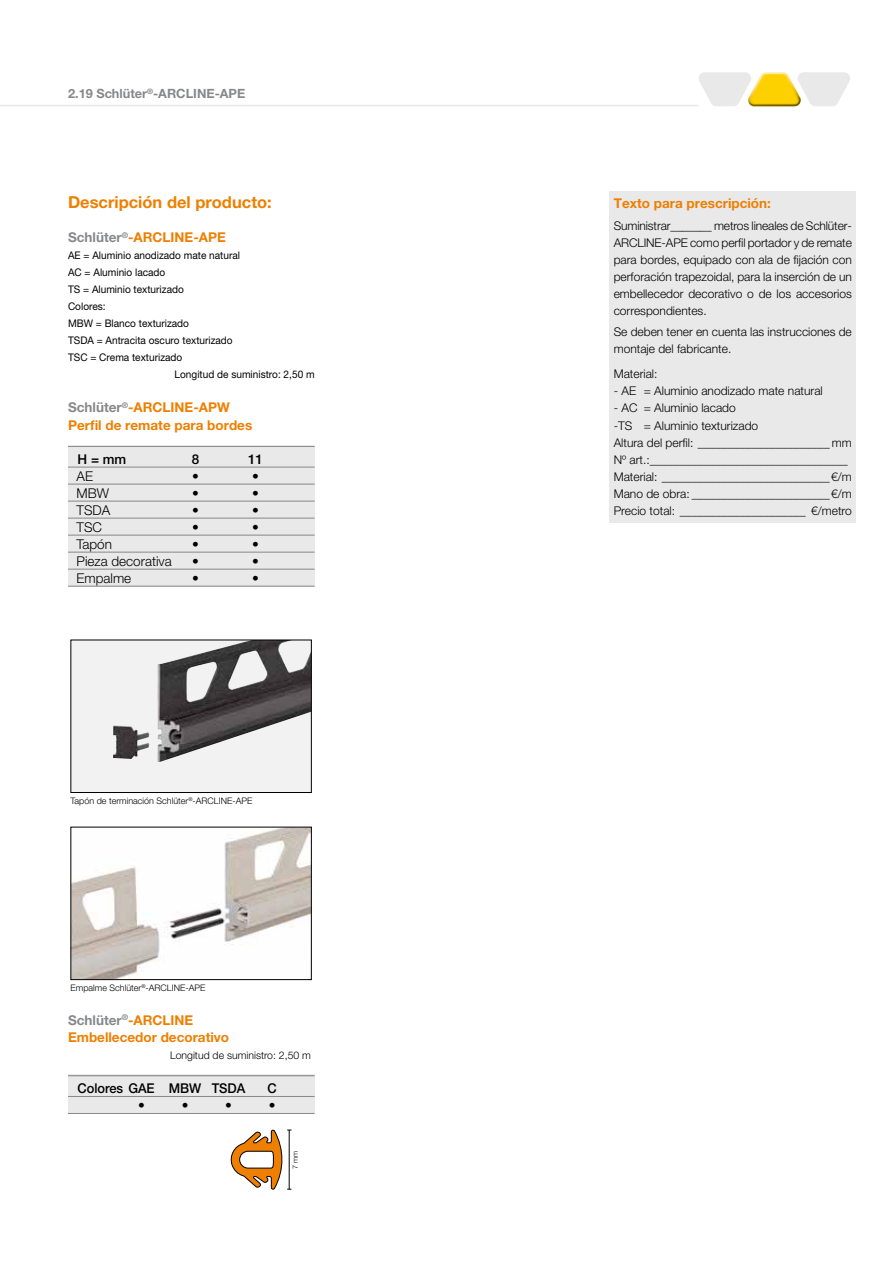
<style>
.page{position:relative;width:893px;height:1263px;background:#fff}
.page>*{position:absolute;margin:0;border:0;box-sizing:border-box;transform-origin:0 0}
.Überschrift{font:700 16.5px "Helvetica Neue LT Pro";color:#ee7f00}
.Überschrift_Produkte{font:700 13.5px/17px "Helvetica Neue LT Pro";color:#ee7f00}
.Tabelle_Fuß{font:300 13.5px "Helvetica Neue LT Pro";color:#000}
.Textbausteine_Übersc{font:700 13.5px "Helvetica Neue LT Pro";color:#ee7f00}
.Tabelle_Kopf{font:500 13.5px "Helvetica Neue LT Pro";color:#000;scale:.95 1}
.Tabelle_Kopf-2{font:500 13.5px "Helvetica Neue LT Pro";color:#000}
.t1{font:700 12.75px "Helvetica Neue LT Pro";color:#87888a}
.Textbaustein{font:300 12px "Helvetica Neue LT Pro";color:#000}
.Textbaustein_1__Zeil{font:300 12px/17px "Helvetica Neue LT Pro";color:#000;text-align:justify}
.Material_und_Länge_7{font:10.5px/17px "Helvetica Neue LT Pro";color:#000;scale:.96 1}
.Material_und_Länge_7-2{font:300 10.5px "Helvetica Neue LT Pro";color:#000}
.Hinweistext{font:300 9px "Helvetica Neue LT Pro";color:#000}
.t2{font:300 7.2px "Helvetica Neue LTW1 G";color:#000}
.s1{color:#87888a}
</style>
<div class="page">
<hr style="left:0;top:105px;width:699px;height:1px;background:#e9e9ea">
<svg style="left:699px;top:72px;width:151px;height:34px"></svg>
<div style="left:68px;top:446px;width:247px;height:141px;background:#e9e9ea"></div>
<div style="left:68px;top:1074px;width:247px;height:38px;background:#e9e9ea"></div>
<hr style="left:68px;top:446px;width:247px;height:1px;background:#87888a">
<hr style="left:68px;top:467px;width:247px;height:1px;background:#87888a">
<hr style="left:68px;top:484px;width:247px;height:1px;background:#87888a">
<hr style="left:68px;top:501px;width:247px;height:1px;background:#87888a">
<hr style="left:68px;top:518px;width:247px;height:1px;background:#87888a">
<hr style="left:68px;top:535px;width:247px;height:1px;background:#87888a">
<hr style="left:68px;top:552px;width:247px;height:1px;background:#87888a">
<hr style="left:68px;top:569px;width:247px;height:1px;background:#87888a">
<hr style="left:68px;top:586px;width:247px;height:1px;background:#87888a">
<svg style="left:230px;top:1130px;width:61px;height:60px"></svg>
<hr style="left:289px;top:1130px;width:1px;height:59px;background:#000">
<div style="left:609px;top:191px;width:247px;height:332px;background:#e9e9ea"></div>
<hr style="left:68px;top:1075px;width:247px;height:1px;background:#87888a">
<hr style="left:68px;top:1096px;width:247px;height:1px;background:#87888a">
<hr style="left:68px;top:1113px;width:247px;height:1px;background:#87888a">
<div style="left:71px;top:640px;width:240px;height:152px;background:#f2f2f3"></div>
<img style="left:113px;top:642px;width:197px;height:120px">
<div style="left:71px;top:640px;width:241px;height:153px;border:1px solid #000"></div>
<img style="left:73px;top:829px;width:237px;height:149px">
<div style="left:71px;top:827px;width:241px;height:153px;border:1px solid #000"></div>
<p class="t1" style="left:68px;top:86px;width:179px">2.19 Schlüter<sup>®</sup>-ARCLINE-APE</p>
<p class="Überschrift" style="left:68px;top:192px;width:205px">Descripción del producto:</p>
<p class="Überschrift_Produkte" style="left:68px;top:229px;width:159px"><span class="s1">Schlüter</span><sup>®</sup>-ARCLINE-APE</p>
<p class="Material_und_Länge_7" style="left:68px;top:247px;width:181px">AE = Aluminio anodizado mate natural<br>AC = Aluminio lacado</p>
<p class="Material_und_Länge_7" style="left:68px;top:281px;width:122px">TS = Aluminio texturizado</p>
<p class="Material_und_Länge_7" style="left:68px;top:298px;width:41px">Colores:</p>
<p class="Material_und_Länge_7" style="left:68px;top:315px;width:128px">MBW = Blanco texturizado</p>
<p class="Material_und_Länge_7" style="left:68px;top:332px;width:173px">TSDA = Antracita oscuro texturizado</p>
<p class="Material_und_Länge_7" style="left:68px;top:349px;width:121px">TSC = Crema texturizado</p>
<p class="Material_und_Länge_7" style="left:175px;top:366px;width:147px">Longitud de suministro: 2,50 m</p>
<p class="Überschrift_Produkte" style="left:68px;top:399px;width:186px"><span class="s1">Schlüter</span><sup>®</sup>-ARCLINE-APW<br>Perfil de remate para bordes</p>
<p class="Tabelle_Kopf-2" style="left:78px;top:451px;width:50px">H = mm</p>
<p class="Tabelle_Kopf-2" style="left:192px;top:451px;width:9px">8</p>
<p class="Tabelle_Kopf-2" style="left:248px;top:451px;width:17px">11</p>
<p class="Tabelle_Fuß" style="left:77px;top:467px;width:18px">AE</p>
<p class="Tabelle_Fuß" style="left:192px;top:467px;width:8px">•</p>
<p class="Tabelle_Fuß" style="left:252px;top:467px;width:8px">•</p>
<p class="Tabelle_Fuß" style="left:77px;top:484px;width:34px">MBW</p>
<p class="Tabelle_Fuß" style="left:192px;top:484px;width:8px">•</p>
<p class="Tabelle_Fuß" style="left:252px;top:484px;width:8px">•</p>
<p class="Tabelle_Fuß" style="left:77px;top:501px;width:35px">TSDA</p>
<p class="Tabelle_Fuß" style="left:192px;top:501px;width:8px">•</p>
<p class="Tabelle_Fuß" style="left:252px;top:501px;width:8px">•</p>
<p class="Tabelle_Fuß" style="left:77px;top:518px;width:27px">TSC</p>
<p class="Tabelle_Fuß" style="left:192px;top:518px;width:8px">•</p>
<p class="Tabelle_Fuß" style="left:252px;top:518px;width:8px">•</p>
<p class="Tabelle_Fuß" style="left:77px;top:535px;width:37px">Tapón</p>
<p class="Tabelle_Fuß" style="left:192px;top:535px;width:8px">•</p>
<p class="Tabelle_Fuß" style="left:252px;top:535px;width:8px">•</p>
<p class="Tabelle_Fuß" style="left:77px;top:552px;width:97px">Pieza decorativa</p>
<p class="Tabelle_Fuß" style="left:192px;top:552px;width:8px">•</p>
<p class="Tabelle_Fuß" style="left:252px;top:552px;width:8px">•</p>
<p class="Tabelle_Fuß" style="left:77px;top:569px;width:56px">Empalme</p>
<p class="Tabelle_Fuß" style="left:192px;top:569px;width:8px">•</p>
<p class="Tabelle_Fuß" style="left:252px;top:569px;width:8px">•</p>
<p class="Hinweistext" style="left:71px;top:795px;width:183px">Tapón de terminación Schlüter<sup>®</sup>-ARCLINE-APE</p>
<p class="Hinweistext" style="left:71px;top:982px;width:136px">Empalme Schlüter<sup>®</sup>-ARCLINE-APE</p>
<p class="Überschrift_Produkte" style="left:68px;top:1011px;width:163px"><span class="s1">Schlüter</span><sup>®</sup>-ARCLINE<br>Embellecedor decorativo</p>
<p class="Material_und_Länge_7-2" style="left:170px;top:1049px;width:142px">Longitud de suministro: 2,50 m</p>
<p class="Tabelle_Kopf" style="left:78px;top:1080px;width:178px">Colores GAE MBW TSDA</p>
<p class="Tabelle_Kopf" style="left:267px;top:1080px;width:11px">C</p>
<p class="Tabelle_Fuß" style="left:138px;top:1097px;width:8px">•</p>
<p class="Tabelle_Fuß" style="left:182px;top:1097px;width:8px">•</p>
<p class="Tabelle_Fuß" style="left:225px;top:1097px;width:8px">•</p>
<p class="Tabelle_Fuß" style="left:269px;top:1097px;width:8px">•</p>
<p class="t2" style="left:291px;top:1169px;width:20px;rotate:-90deg">7 mm</p>
<p class="Textbausteine_Übersc" style="left:614px;top:195px;width:159px">Texto para prescripción:</p>
<p class="Textbaustein_1__Zeil" style="left:614px;top:217px;width:240px">Suministrar_______ metros lineales de Schlüter-ARCLINE-APE como perfil portador y de remate para bordes, equipado con ala de fijación con perforación trapezoidal, para la inserción de un embellecedor decorativo o de los accesorios correspondientes.</p>
<p class="Textbaustein_1__Zeil" style="left:614px;top:323px;width:240px">Se deben tener en cuenta las instrucciones de montaje del fabricante.</p>
<p class="Textbaustein" style="left:614px;top:367px;width:45px">Material:</p>
<p class="Textbaustein" style="left:614px;top:384px;width:211px">- AE = Aluminio anodizado mate natural</p>
<p class="Textbaustein" style="left:614px;top:401px;width:124px">- AC = Aluminio lacado</p>
<p class="Textbaustein" style="left:614px;top:418px;width:146px">-TS = Aluminio texturizado</p>
<p class="Textbaustein" style="left:614px;top:435px;width:240px">Altura del perfil: ______________________ mm</p>
<p class="Textbaustein" style="left:614px;top:452px;width:235px">Nº art.:_________________________________</p>
<p class="Textbaustein" style="left:614px;top:469px;width:240px">Material: ____________________________€/m</p>
<p class="Textbaustein" style="left:614px;top:486px;width:240px">Mano de obra: _______________________€/m</p>
<p class="Textbaustein" style="left:614px;top:503px;width:240px">Precio total: _____________________ €/metro</p>
</div>
